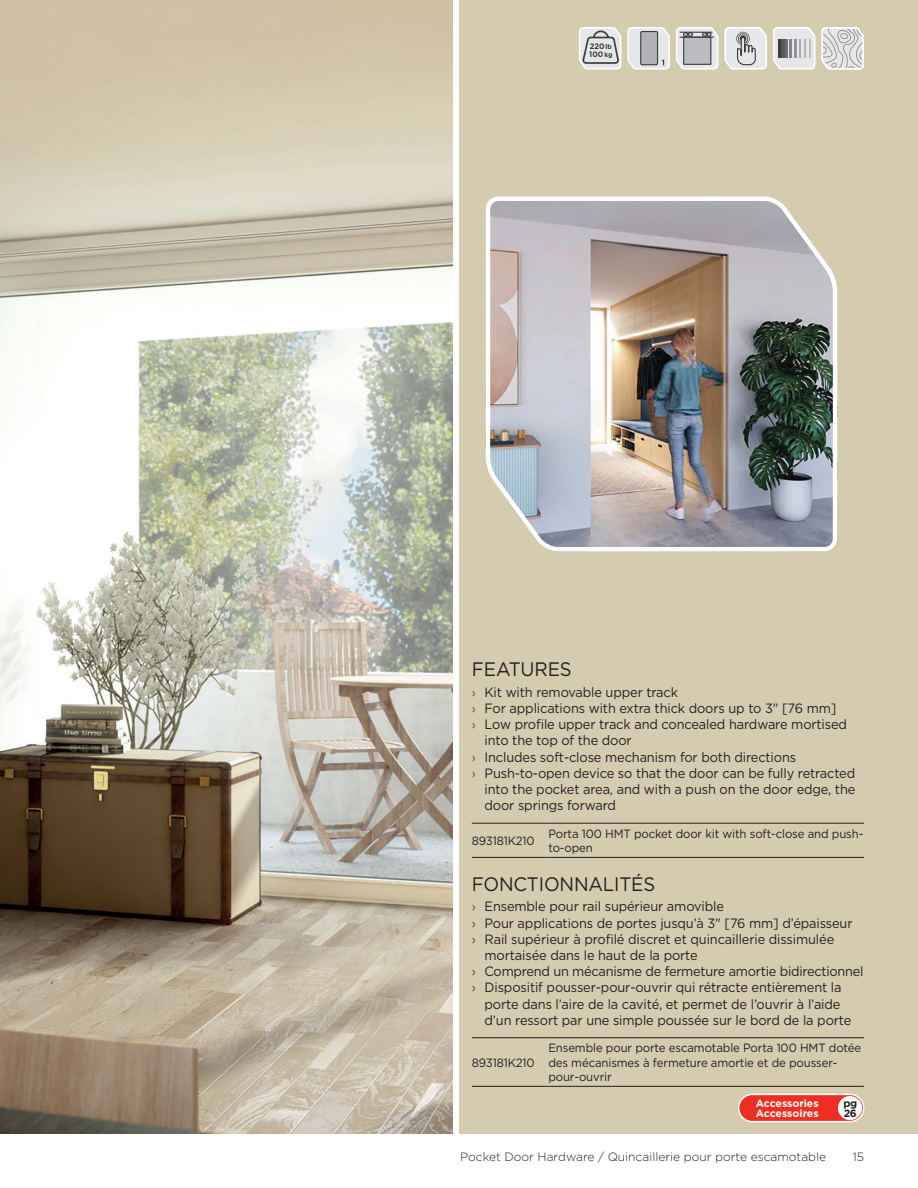
<style>
.page{position:relative;width:918px;height:1188px;background:#fff}
.page>*{position:absolute;margin:0;border:0;box-sizing:border-box;transform-origin:0 0}
.t1{font:19.5px "Gotham";letter-spacing:-.01em;color:#231f20;scale:.95 1}
.t2{font:13.5px "Gotham";letter-spacing:-.01em;color:#231f20;scale:.95 1}
.t3{font:12px/14.4px "Gotham";letter-spacing:-.01em;color:#231f20;scale:.95 1}
.t4{font:300 12px "Gotham";color:#231f20}
.t5{font:700 10.5px/10.5px "Gotham";color:#fff}
.t6{font:700 10.5px/10.5px "Gotham";color:#231f20}
.t7{font:700 7.95px/7.9px "Gotham";letter-spacing:-.01em;color:#3e3e3f;scale:.95 1}
.s1{font-size:6.9px}
.s2{font-weight:300}
</style>
<div class="page">
<img style="left:0;top:0;width:453px;height:1134px">
<div style="left:459px;top:0;width:459px;height:1134px;background:#d5cbaf"></div>
<img style="left:485px;top:196px;width:353px;height:356px">
<svg style="left:821px;top:27px;width:43px;height:43px;background:#d9d9da"></svg>
<svg style="left:773px;top:27px;width:42px;height:43px;background:#cfd0d0"></svg>
<svg style="left:627px;top:27px;width:43px;height:43px;background:#cecfcf"></svg>
<svg style="left:579px;top:27px;width:42px;height:43px;background:#d3d4d4"></svg>
<svg style="left:676px;top:27px;width:42px;height:43px"></svg>
<div style="left:683px;top:37px;width:28px;height:28px;background:#bcbdc0;border:1px solid #3e3e3f"></div>
<hr style="left:680px;top:32px;width:32px;height:1px;background:#3e3e3f">
<hr style="left:680px;top:37px;width:33px;height:1px;background:#3e3e3f">
<svg style="left:724px;top:27px;width:43px;height:43px;background:#d6d6d6"></svg>
<div style="left:739px;top:1094px;width:125px;height:28px;background:#ee2e22;border-radius:14px"></div>
<div style="left:738px;top:1094px;width:126px;height:28px;border:2px solid #fff;border-radius:14px"></div>
<div style="left:838px;top:1096px;width:24px;height:24px;background:#fff;border-radius:50%"></div>
<hr style="left:472px;top:823px;width:76px;height:1px;background:#231f20">
<hr style="left:548px;top:823px;width:316px;height:1px;background:#231f20">
<hr style="left:472px;top:857px;width:76px;height:1px;background:#231f20">
<hr style="left:548px;top:857px;width:316px;height:1px;background:#231f20">
<hr style="left:472px;top:1037px;width:76px;height:1px;background:#231f20">
<hr style="left:548px;top:1037px;width:316px;height:1px;background:#231f20">
<hr style="left:472px;top:1086px;width:76px;height:1px;background:#231f20">
<hr style="left:548px;top:1086px;width:316px;height:1px;background:#231f20">
<p class="t7" style="left:589px;top:43px;width:26px">220 <span class="s1">lb<br></span>100 <span class="s1">kg</span></p>
<h1 class="t1" style="left:472px;top:657px;width:107px">FEATURES</h1>
<p class="t2" style="left:472px;top:683px;width:219px"><span class="s2">›</span> Kit with removable upper track</p>
<p class="t2" style="left:472px;top:700px;width:385px"><span class="s2">›</span> For applications with extra thick doors up to 3" [76 mm]</p>
<p class="t2" style="left:472px;top:716px;width:397px"><span class="s2">›</span> Low profile upper track and concealed hardware mortised</p>
<p class="t2" style="left:485px;top:732px;width:156px">into the top of the door</p>
<p class="t2" style="left:472px;top:748px;width:343px"><span class="s2">›</span> Includes soft-close mechanism for both directions</p>
<p class="t2" style="left:472px;top:764px;width:405px"><span class="s2">›</span> Push-to-open device so that the door can be fully retracted</p>
<p class="t2" style="left:485px;top:781px;width:392px">into the pocket area, and with a push on the door edge, the</p>
<p class="t2" style="left:485px;top:797px;width:140px">door springs forward</p>
<p class="t3" style="left:472px;top:833px;width:68px">893181K210</p>
<p class="t3" style="left:548px;top:826px;width:333px">Porta 100 HMT pocket door kit with soft-close and push&shy;to-open</p>
<h1 class="t1" style="left:472px;top:872px;width:195px">FONCTIONNALITÉS</h1>
<p class="t2" style="left:472px;top:898px;width:267px"><span class="s2">›</span> Ensemble pour rail supérieur amovible</p>
<p class="t2" style="left:472px;top:914px;width:402px"><span class="s2">›</span> Pour applications de portes jusqu’à 3" [76 mm] d’épaisseur</p>
<p class="t2" style="left:472px;top:930px;width:383px"><span class="s2">›</span> Rail supérieur à profilé discret et quincaillerie dissimulée</p>
<p class="t2" style="left:485px;top:947px;width:226px">mortaisée dans le haut de la porte</p>
<p class="t2" style="left:472px;top:963px;width:414px"><span class="s2">›</span> Comprend un mécanisme de fermeture amortie bidirectionnel</p>
<p class="t2" style="left:472px;top:979px;width:391px"><span class="s2">›</span> Dispositif pousser-pour-ouvrir qui rétracte entièrement la</p>
<p class="t2" style="left:485px;top:995px;width:376px">porte dans l’aire de la cavité, et permet de l’ouvrir à l’aide</p>
<p class="t2" style="left:485px;top:1011px;width:388px">d’un ressort par une simple poussée sur le bord de la porte</p>
<p class="t3" style="left:472px;top:1055px;width:68px">893181K210</p>
<p class="t3" style="left:548px;top:1041px;width:331px">Ensemble pour porte escamotable Porta 100 HMT dotée des mécanismes à fermeture amortie et de pousser&shy;pour-ouvrir</p>
<p class="t5" style="left:756px;top:1098px;width:64px">Accessories<br>Accessoires</p>
<p class="t6" style="left:843px;top:1098px;width:15px">pg<br>26</p>
<p class="t4" style="left:460px;top:1149px;width:367px">Pocket Door Hardware / Quincaillerie pour porte escamotable</p>
<p class="t4" style="left:853px;top:1149px;width:13px">15</p>
</div>
